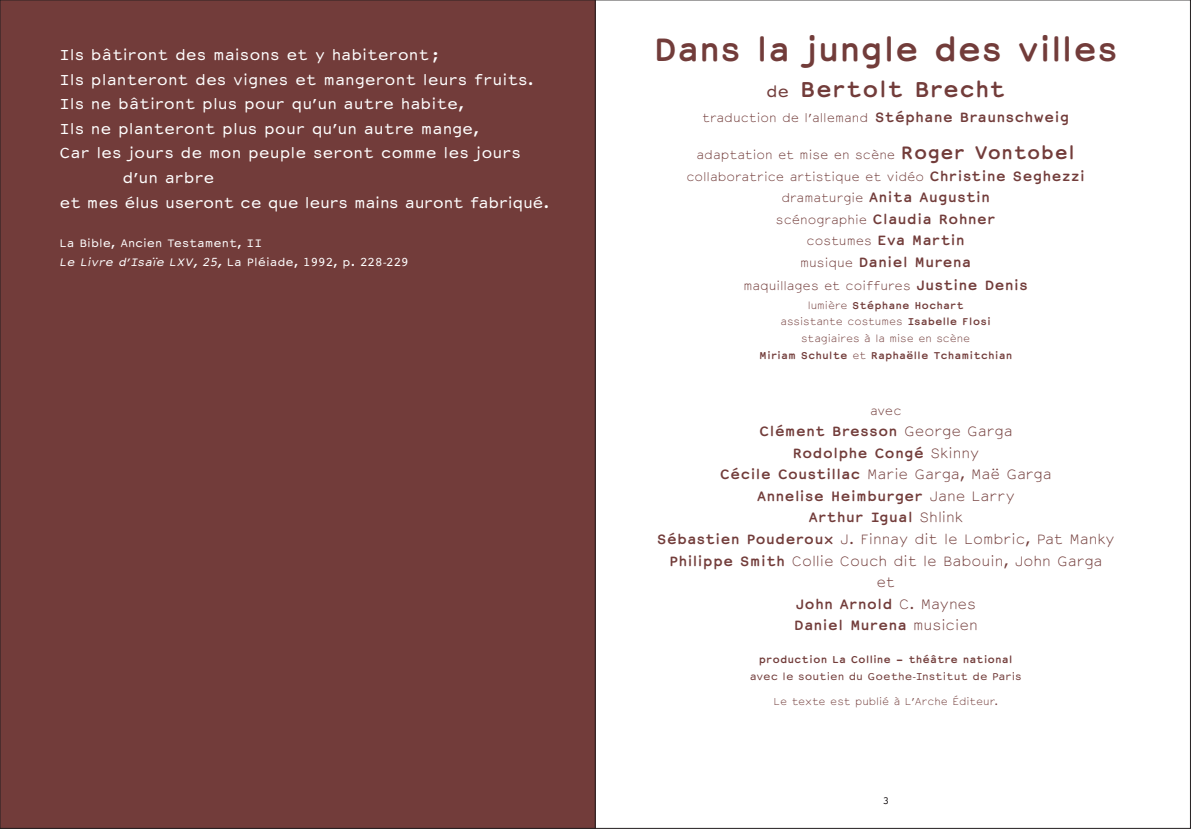
<style>
.page{position:relative;width:1191px;height:829px;background:#fff}
.page>*{position:absolute;margin:0;border:0;box-sizing:border-box;transform-origin:0 0}
.t1{font:700 31.5px "Courier Sans";letter-spacing:-.02em;color:#723c3a}
.t2{font:700 21px "Courier Sans";color:#723c3a}
.t3{font:14px "Courier Sans";color:#fff}
.t4{font:14px "Courier Sans";letter-spacing:-.02em;color:#fff}
.t5{font:300 13.12px/21.5px "Courier Sans";color:#723c3a;text-align:center}
.t6{font:700 13.12px/21.5px "Courier Sans";color:#723c3a;text-align:center}
.t7{font:300 11.38px/21.5px "Courier Sans";color:#723c3a;text-align:center}
.t8{font:10.5px/18.4px "Courier Sans";color:#fff}
.t9{font:700 9.62px/16.6px "Courier Sans";color:#723c3a;text-align:center}
.t10{font:9.62px/16.6px "Courier Sans";color:#723c3a;text-align:center}
.t11{font:300 9.62px "Courier Sans";color:#723c3a}
.t12{font:8.75px "Courier Sans";color:#231f20}
.s1{font-style:italic}
.s2{font-family:"VAG Rounded Std";font-weight:300;font-style:italic}
.s3{font-weight:400;font-size:14.88px}
.s4{font-weight:700;font-size:13.12px}
.s5{font-weight:700;font-size:17.5px}
.s6{font-weight:300;font-size:11.38px}
.s7{font-weight:300}
.s8{font-weight:700}
</style>
<div class="page">
<div style="left:0;top:0;width:595px;height:828px;background:#723c3a"></div>
<hr style="left:595px;top:0;width:1px;height:828px;background:#231f20">
<p class="t3" style="left:60px;top:50px;width:381px">Ils bâtiront des maisons et y habiteront ;</p>
<p class="t3" style="left:60px;top:75px;width:476px">Ils planteront des vignes et mangeront leurs fruits.</p>
<p class="t3" style="left:60px;top:99px;width:406px">Ils ne bâtiront plus pour qu’un autre habite,</p>
<p class="t3" style="left:60px;top:124px;width:421px">Ils ne planteront plus pour qu’un autre mange,</p>
<p class="t3" style="left:60px;top:148px;width:463px">Car les jours de mon peuple seront comme les jours</p>
<p class="t3" style="left:123px;top:173px;width:93px">d’un arbre</p>
<p class="t4" style="left:60px;top:197px;width:491px">et mes élus useront ce que leurs mains auront fabriqué.</p>
<p class="t8" style="left:60px;top:236px;width:350px">La Bible, Ancien Testament, II<br><span class="s1">Le Livre d’Isaïe LXV, 25,</span> La Pléiade, 1992, p. 228<span class="s2">-</span>229</p>
<h1 class="t1" style="left:653px;top:37px;width:466px">Dans la jungle des villes</h1>
<h2 class="t2" style="left:766px;top:82px;width:241px"><span class="s3">de</span> Bertolt Brecht</h2>
<p class="t7" style="left:702px;top:108px;width:369px">traduction de l’allemand <span class="s4">Stéphane Braunschweig</span></p>
<p class="t7" style="left:686px;top:146px;width:400px">adaptation et mise en scène <span class="s5">Roger Vontobel </span>collaboratrice artistique et vidéo <span class="s4">Christine Seghezzi</span></p>
<p class="t6" style="left:776px;top:188px;width:221px"><span class="s6">dramaturgie</span> Anita Augustin <span class="s6">scénographie</span> Claudia Rohner <span class="s6">costumes</span> Eva Martin<br><span class="s6">musique</span> Daniel Murena</p>
<p class="t7" style="left:743px;top:276px;width:286px">maquillages et coiffures <span class="s4">Justine Denis</span></p>
<p class="t9" style="left:759px;top:298px;width:254px"><span class="s7">lumière</span> Stéphane Hochart<br><span class="s7">assistante costumes</span> Isabelle Flosi <span class="s7">stagiaires à la mise en scène<br></span>Miriam Schulte <span class="s7">et</span> Raphaëlle Tchamitchian</p>
<p class="t7" style="left:870px;top:401px;width:33px">avec</p>
<p class="t5" style="left:657px;top:422px;width:459px"><span class="s8">Clément Bresson</span> George Garga<br><span class="s8">Rodolphe Congé</span> Skinny<br><span class="s8">Cécile Coustillac</span> Marie Garga, Maë Garga<br><span class="s8">Annelise Heimburger</span> Jane Larry<br><span class="s8">Arthur Igual</span> Shlink<br><span class="s8">Sébastien Pouderoux</span> J. Finnay dit le Lombric, Pat Manky<br><span class="s8">Philippe Smith</span> Collie Couch dit le Babouin, John Garga<br>et<br><span class="s8">John Arnold</span> C. Maynes<br><span class="s8">Daniel Murena</span> musicien</p>
<p class="t10" style="left:750px;top:652px;width:273px"><span class="s8">production La Colline - théâtre national </span>avec le soutien du Goethe<span class="s2">-</span>Institut de Paris</p>
<p class="t11" style="left:773px;top:698px;width:226px">Le texte est publié à L’Arche Éditeur.</p>
<p class="t12" style="left:882px;top:797px;width:8px">3</p>
</div>
